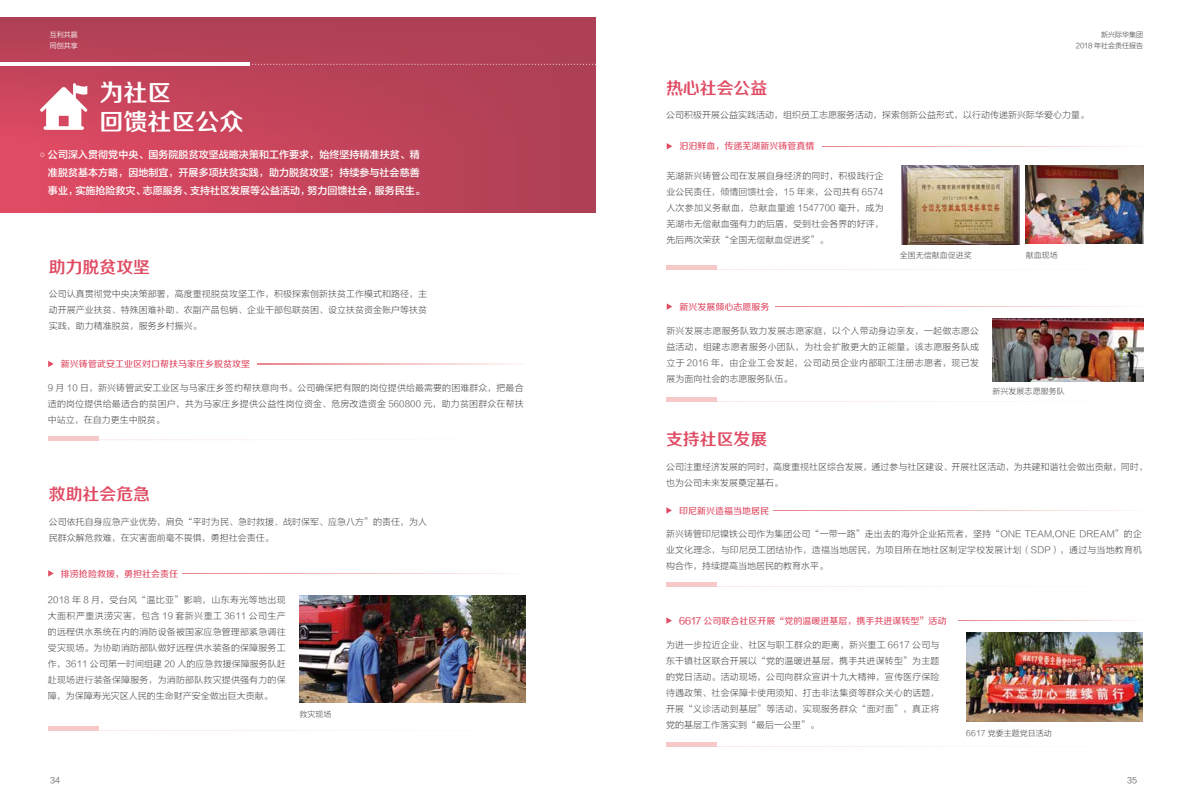
<style>
.page{position:relative;width:1191px;height:808px;background:#fff}
.page>*{position:absolute;margin:0;border:0;box-sizing:border-box;transform-origin:0 0}
.t1{font:24px/28.8px "FZZZHONGJW GB1 0";color:#fff}
.t2{font:16.9px "FZZZHONGJW GB1 0";color:#e04b63}
.t3{font:10px/18px "FZLTZHK GBK1 0";letter-spacing:.005em;color:#fff}
.t4{font:9px/16px "FZLTXHK";color:#595757;text-align:justify}
.t5{font:9px "FZZZHUNHJW GB1 0";color:#e04b63}
.t6{font:8px "FZLTXHK";color:#595757}
.t7{font:8px "FZLTXIHJW GB1 0";color:#595757}
.t8{font:7px/11px "FZLTXIHJW GB1 0";color:#595757;text-align:right}
.t9{font:7px/11px "FZLTXIHJW GB1 0";color:#fff}
</style>
<div class="page">
<img style="left:0;top:17px;width:595px;height:196px">
<svg style="left:250px;top:64px;width:346px;height:1px"></svg>
<hr style="left:0;top:63px;width:250px;height:3px;background:#fff">
<svg style="left:40px;top:153px;width:5px;height:4px"></svg>
<svg style="left:48px;top:361px;width:6px;height:6px"></svg>
<svg style="left:48px;top:570px;width:6px;height:7px"></svg>
<svg style="left:257px;top:364px;width:259px;height:1px"></svg>
<svg style="left:182px;top:573px;width:332px;height:1px"></svg>
<hr style="left:48px;top:436px;width:50px;height:4px;background:#f5c9c8">
<hr style="left:48px;top:727px;width:50px;height:4px;background:#f5c9c8">
<img style="left:300px;top:595px;width:225px;height:107px">
<img style="left:992px;top:318px;width:151px;height:63px">
<svg style="left:666px;top:143px;width:6px;height:6px"></svg>
<svg style="left:666px;top:303px;width:6px;height:7px"></svg>
<svg style="left:823px;top:146px;width:310px;height:1px"></svg>
<hr style="left:666px;top:265px;width:51px;height:4px;background:#f5c9c8">
<hr style="left:666px;top:397px;width:51px;height:4px;background:#f5c9c8">
<img style="left:902px;top:165px;width:117px;height:79px">
<img style="left:1025px;top:165px;width:118px;height:79px">
<svg style="left:666px;top:507px;width:6px;height:7px"></svg>
<svg style="left:666px;top:617px;width:6px;height:7px"></svg>
<svg style="left:773px;top:510px;width:358px;height:1px"></svg>
<div style="left:666px;top:582px;width:50px;height:5px;background:#f5c9c8"></div>
<hr style="left:666px;top:743px;width:50px;height:4px;background:#f5c9c8">
<img style="left:966px;top:632px;width:176px;height:90px">
<svg style="left:40px;top:83px;width:47px;height:47px"></svg>
<p class="t9" style="left:50px;top:29px;width:29px">互利共赢同创共享</p>
<p class="t8" style="left:1075px;top:29px;width:69px">新兴际华集团<br>2018 年社会责任报告</p>
<h1 class="t1" style="left:100px;top:80px;width:145px">为社区<br>回馈社区公众</h1>
<p class="t3" style="left:48px;top:146px;width:378px">公司深入贯彻党中央、国务院脱贫攻坚战略决策和工作要求，始终坚持精准扶贫、精准脱贫基本方略，因地制宜，开展多项扶贫实践，助力脱贫攻坚；持续参与社会慈善事业，实施抢险救灾、志愿服务、支持社区发展等公益活动，努力回馈社会，服务民生。</p>
<h2 class="t2" style="left:49px;top:257px;width:103px">助力脱贫攻坚</h2>
<p class="t4" style="left:49px;top:286px;width:380px">公司认真贯彻党中央决策部署，高度重视脱贫攻坚工作，积极探索创新扶贫工作模式和路径，主动开展产业扶贫、特殊困难补助、农副产品包销、企业干部包联贫困、设立扶贫资金账户等扶贫实践，助力精准脱贫，服务乡村振兴。</p>
<p class="t5" style="left:61px;top:359px;width:190px">新兴铸管武安工业区对口帮扶马家庄乡脱贫攻坚</p>
<p class="t4" style="left:48px;top:380px;width:477px">9 月 10 日，新兴铸管武安工业区与马家庄乡签约帮扶意向书。公司确保把有限的岗位提供给最需要的困难群众，把最合适的岗位提供给最适合的贫困户，共为马家庄乡提供公益性岗位资金、危房改造资金 560800 元，助力贫困群众在帮扶中站立，在自力更生中脱贫。</p>
<h2 class="t2" style="left:49px;top:485px;width:103px">救助社会危急</h2>
<p class="t4" style="left:49px;top:514px;width:380px">公司依托自身应急产业优势，肩负“平时为民、急时救援、战时保军、应急八方”的责任，为人民群众解危救难，在灾害面前毫不畏惧，勇担社会责任。</p>
<p class="t5" style="left:61px;top:569px;width:118px">排涝抢险救援，勇担社会责任</p>
<p class="t4" style="left:48px;top:592px;width:239px">2018 年 8 月，受台风“温比亚”影响，山东寿光等地出现大面积严重洪涝灾害，包含 19 套新兴重工 3611 公司生产的远程供水系统在内的消防设备被国家应急管理部紧急调往受灾现场。为协助消防部队做好远程供水装备的保障服务工作，3611 公司第一时间组建 20 人的应急救援保障服务队赶赴现场进行装备保障服务，为消防部队救灾提供强有力的保障，为保障寿光灾区人民的生命财产安全做出巨大贡献。</p>
<p class="t6" style="left:300px;top:710px;width:33px">救灾现场</p>
<h2 class="t2" style="left:666px;top:79px;width:103px">热心社会公益</h2>
<p class="t4" style="left:666px;top:107px;width:425px">公司积极开展公益实践活动，组织员工志愿服务活动，探索创新公益形式，以行动传递新兴际华爱心力量。</p>
<p class="t5" style="left:679px;top:141px;width:136px">汩汩鲜血，传递芜湖新兴铸管真情</p>
<p class="t4" style="left:666px;top:168px;width:219px">芜湖新兴铸管公司在发展自身经济的同时，积极践行企业公民责任，倾情回馈社会，15 年来，公司共有 6574人次参加义务献血，总献血量逾 1547700 毫升，成为芜湖市无偿献血强有力的后盾，受到社会各界的好评，先后两次荣获“全国无偿献血促进奖”。</p>
<p class="t6" style="left:900px;top:251px;width:73px">全国无偿献血促进奖</p>
<p class="t6" style="left:1025px;top:251px;width:33px">献血现场</p>
<p class="t5" style="left:679px;top:302px;width:91px">新兴发展倾心志愿服务</p>
<p class="t4" style="left:666px;top:323px;width:314px">新兴发展志愿服务队致力发展志愿家庭，以个人带动身边亲友，一起做志愿公益活动，组建志愿者服务小团队，为社会扩散更大的正能量。该志愿服务队成立于 2016 年，由企业工会发起，公司动员企业内部职工注册志愿者，现已发展为面向社会的志愿服务队伍。</p>
<p class="t6" style="left:992px;top:387px;width:74px">新兴发展志愿服务队</p>
<h2 class="t2" style="left:666px;top:430px;width:103px">支持社区发展</h2>
<p class="t4" style="left:666px;top:459px;width:483px">公司注重经济发展的同时，高度重视社区综合发展，通过参与社区建设、开展社区活动，为共建和谐社会做出贡献，同时，也为公司未来发展奠定基石。</p>
<p class="t5" style="left:679px;top:506px;width:91px">印尼新兴造福当地居民</p>
<p class="t4" style="left:666px;top:526px;width:477px">新兴铸管印尼镍铁公司作为集团公司“一带一路”走出去的海外企业拓荒者，坚持“ONE TEAM,ONE DREAM”的企业文化理念，与印尼员工团结协作，造福当地居民，为项目所在地社区制定学校发展计划（SDP），通过与当地教育机构合作，持续提高当地居民的教育水平。</p>
<p class="t5" style="left:679px;top:616px;width:269px">6617 公司联合社区开展“党的温暖进基层，携手共进谋转型”活动</p>
<p class="t4" style="left:666px;top:637px;width:275px">为进一步拉近企业、社区与职工群众的距离，新兴重工 6617 公司与东干镇社区联合开展以“党的温暖进基层，携手共进谋转型”为主题的党日活动。活动现场，公司向群众宣讲十九大精神，宣传医疗保险待遇政策、社会保障卡使用须知、打击非法集资等群众关心的话题，开展“义诊活动到基层”等活动，实现服务群众“面对面”，真正将党的基层工作落实到“最后一公里”。</p>
<p class="t6" style="left:966px;top:728px;width:87px">6617 党委主题党日活动</p>
<p class="t7" style="left:50px;top:776px;width:11px">34</p>
<p class="t7" style="left:1127px;top:776px;width:11px">35</p>
</div>
